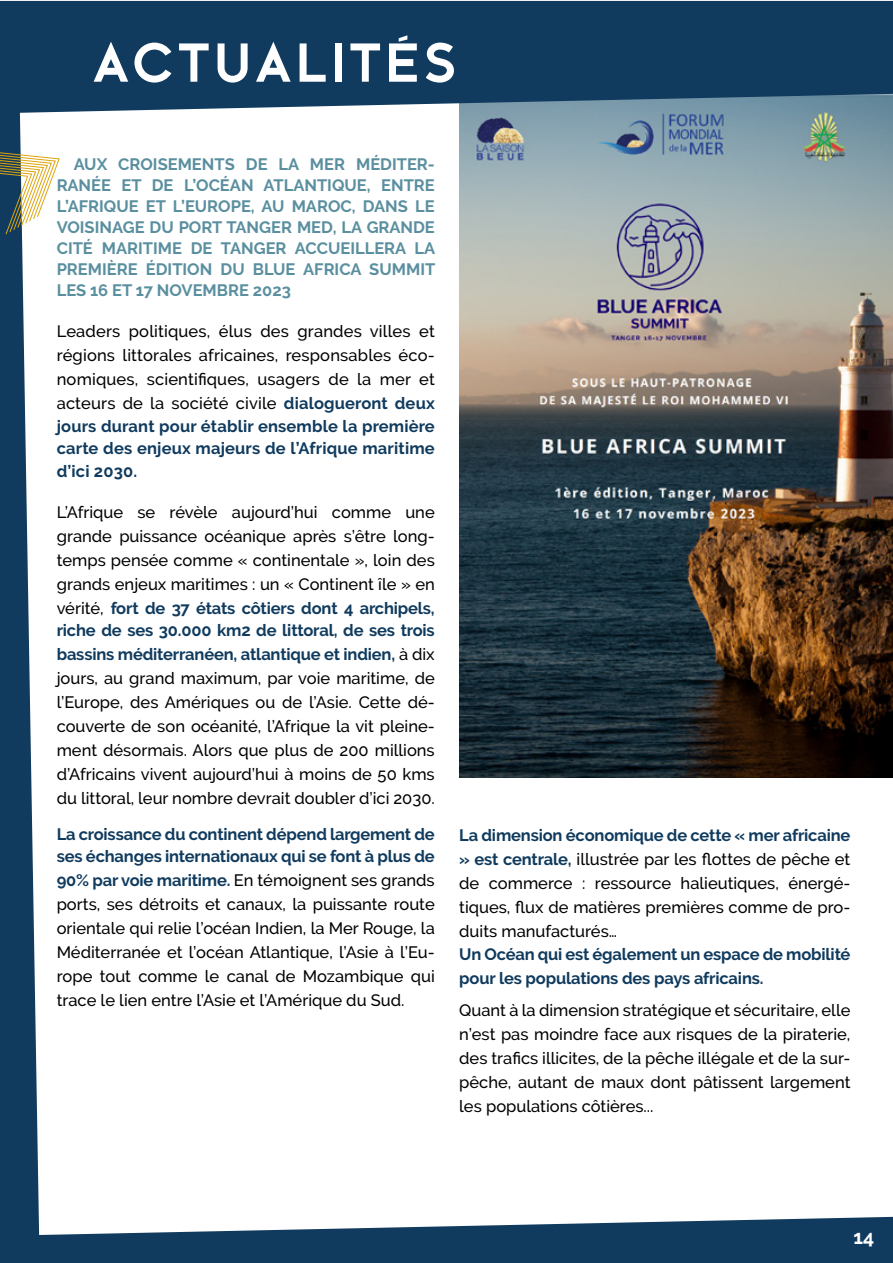
<style>
.page{position:relative;width:893px;height:1263px;background:#fff}
.page>*{position:absolute;margin:0;border:0;box-sizing:border-box;transform-origin:0 0}
.t1{font:700 51px "Kessel 105";letter-spacing:.1em;color:#fff}
.t2{font:700 19.5px "Raleway";color:#fff}
.t3{font:500 16.5px/24px "Raleway";color:#000;text-align:justify}
.t4{font:700 16.5px/22.5px "Raleway";letter-spacing:-.01em;color:#103b5e}
.t5{font:700 16.5px/21px "Raleway";color:#5a8f9f;text-align:justify}
.s1{font-weight:700;color:#103b5e}
</style>
<div class="page">
<img style="left:459px;top:113px;width:434px;height:664px">
<svg style="left:0;top:1px;width:893px;height:112px;background:#1b4566"></svg>
<svg style="left:40px;top:1217px;width:853px;height:46px"></svg>
<svg style="left:0;top:67px;width:40px;height:1196px;fill:#103b5e"></svg>
<svg style="left:0;top:151px;width:60px;height:84px"></svg>
<h1 class="t1" style="left:93px;top:33px;width:365px">ACTUALITÉS</h1>
<p class="t5" style="left:57px;top:154px;width:380px;text-indent:17px">AUX CROISEMENTS DE LA MER MÉDITER-RANÉE ET DE L’OCÉAN ATLANTIQUE, ENTRE L’AFRIQUE ET L’EUROPE, AU MAROC, DANS LE VOISINAGE DU PORT TANGER MED, LA GRANDE CITÉ MARITIME DE TANGER ACCUEILLERA LA PREMIÈRE ÉDITION DU BLUE AFRICA SUMMIT LES 16 ET 17 NOVEMBRE 2023</p>
<p class="t3" style="left:57px;top:319px;width:380px">Leaders politiques, élus des grandes villes et régions littorales africaines, responsables éco&shy;nomiques, scientifiques, usagers de la mer et acteurs de la société civile <span class="s1">dialogueront deux</span></p>
<p class="t4" style="left:57px;top:415px;width:380px;text-align:justify">jours durant pour établir ensemble la première carte des enjeux majeurs de l’Afrique maritime d’ici 2030.</p>
<p class="t3" style="left:57px;top:500px;width:380px">L’Afrique se révèle aujourd’hui comme une grande puissance océanique après s’être long&shy;temps pensée comme « continentale », loin des grands enjeux maritimes : un « Continent île » en vérité, <span class="s1">fort de 37 états côtiers dont 4 archipels,</span></p>
<p class="t3" style="left:57px;top:618px;width:380px"><span class="s1">riche de ses 30.000 km2 de littoral, de ses trois bassins méditerranéen, atlantique et indien,</span> à dix jours, au grand maximum, par voie maritime, de l’Europe, des Amériques ou de l’Asie. Cette dé&shy;couverte de son océanité, l’Afrique la vit pleine&shy;ment désormais. Alors que plus de 200 millions d’Africains vivent aujourd’hui à moins de 50 kms du littoral, leur nombre devrait doubler d’ici 2030.</p>
<p class="t4" style="left:57px;top:823px;width:380px">La croissance du continent dépend largement de ses échanges internationaux qui se font à plus de</p>
<p class="t3" style="left:57px;top:868px;width:380px"><span class="s1">90% par voie maritime.</span> En témoignent ses grands ports, ses détroits et canaux, la puissante route orientale qui relie l’océan Indien, la Mer Rouge, la Méditerranée et l’océan Atlantique, l’Asie à l’Eu&shy;rope tout comme le canal de Mozambique qui trace le lien entre l’Asie et l’Amérique du Sud.</p>
<p class="t3" style="left:459px;top:823px;width:393px"><span class="s1">La dimension économique de cette « mer africaine » est centrale,</span> illustrée par les flottes de pêche et de commerce : ressource halieutiques, énergé&shy;tiques, flux de matières premières comme de pro&shy;duits manufacturés…</p>
<p class="t4" style="left:459px;top:942px;width:393px;line-height:24px">Un Océan qui est également un espace de mobilité pour les populations des pays africains.</p>
<p class="t3" style="left:459px;top:998px;width:393px">Quant à la dimension stratégique et sécuritaire, elle n’est pas moindre face aux risques de la piraterie, des trafics illicites, de la pêche illégale et de la sur&shy;pêche, autant de maux dont pâtissent largement les populations côtières...</p>
<p class="t2" style="left:853px;top:1226px;width:22px">14</p>
</div>
